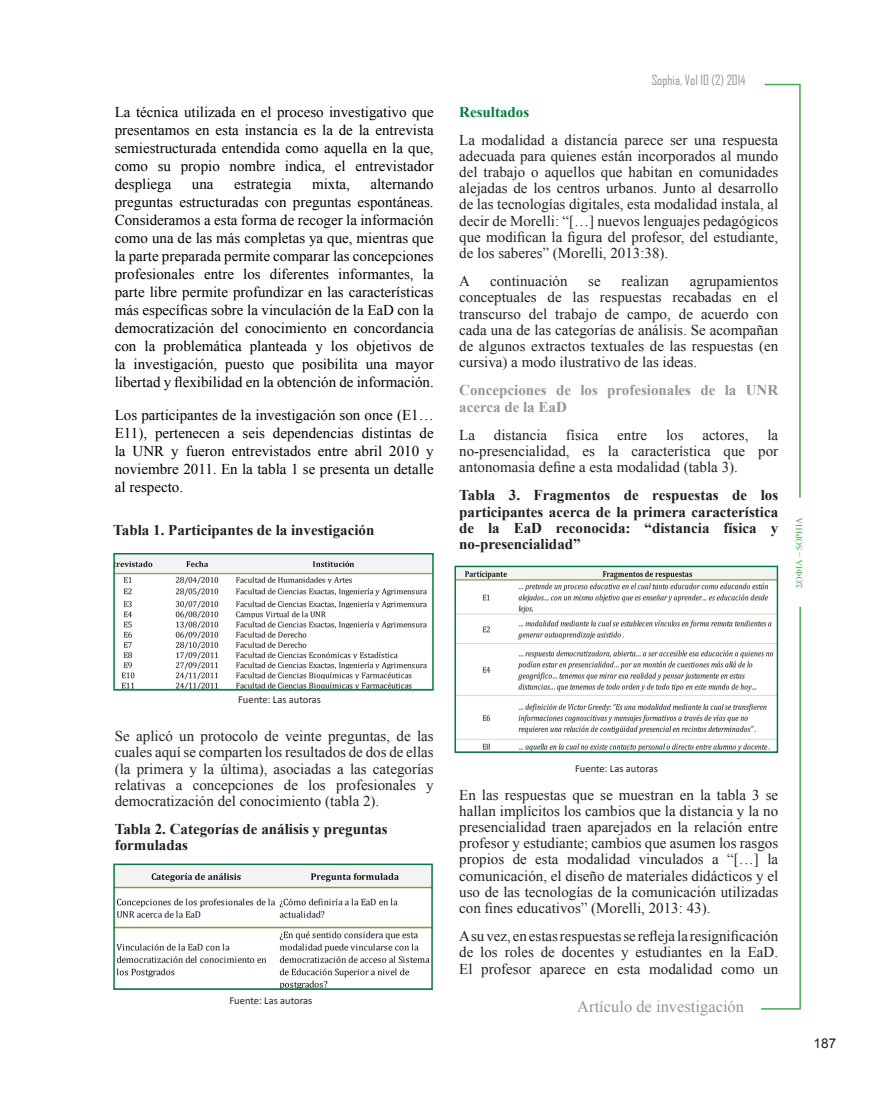
<style>
.page{position:relative;width:893px;height:1106px;background:#fff}
.page>*{position:absolute;margin:0;border:0;box-sizing:border-box;transform-origin:0 0}
.t1{font:16.5px "Times New Roman";color:#939598}
.t2{font:15px/16.2px "Times New Roman";color:#231f20;text-align:justify}
.t3{font:15px/18px "Times New Roman";color:#000;text-align:justify}
.t4{font:700 15px/16.2px "Times New Roman";color:#231f20}
.t5{font:700 15px/16.2px "Times New Roman";color:#939598}
.t6{font:700 15px "Times New Roman";color:#007e3d}
.t7{font:13.5px "Agency FB";color:#939598}
.t8{font:13.5px "Arial";color:#231f20}
.t9{font:10.5px "Calibri";color:#231f20}
.t10{font:9px "Times New Roman";color:#40ae49}
</style>
<div class="page">
<hr style="left:799px;top:607px;width:2px;height:401px;background:#40ae49">
<hr style="left:799px;top:85px;width:2px;height:412px;background:#40ae49">
<hr style="left:765px;top:84px;width:36px;height:1px;background:#40ae49">
<hr style="left:761px;top:1008px;width:40px;height:1px;background:#40ae49">
<img style="left:116px;top:556px;width:315px;height:131px">
<div style="left:113px;top:553px;width:321px;height:137px;border:2px solid #007e3d"></div>
<img style="left:116px;top:866px;width:314px;height:120px">
<div style="left:113px;top:863px;width:320px;height:126px;border:2px solid #007e3d"></div>
<img style="left:457px;top:568px;width:318px;height:182px">
<div style="left:454px;top:565px;width:324px;height:188px;border:2px solid #007e3d"></div>
<p class="t3" style="left:115px;top:102px;width:320px">La técnica utilizada en el proceso investigativo que presentamos en esta instancia es la de la entrevista semiestructurada entendida como aquella en la que, como su propio nombre indica, el entrevistador despliega</p>
<p class="t3" style="left:115px;top:174px;width:320px;text-indent:256px">alternando preguntas estructuradas con preguntas espontáneas.<br>Consideramos a esta forma de recoger la información como una de las más completas ya que, mientras que la parte preparada permite comparar las concepciones profesionales entre los diferentes informantes, la parte libre permite profundizar en las características más específicas sobre la vinculación de la EaD con la democratización del conocimiento en concordancia con la problemática planteada y los objetivos de la investigación, puesto que posibilita una mayor libertad y flexibilidad en la obtención de información.</p>
<p class="t3" style="left:115px;top:405px;width:320px">Los participantes de la investigación son once (E1… E11), pertenecen a seis dependencias distintas de la UNR y fueron entrevistados entre abril 2010 y noviembre 2011. En la tabla 1 se presenta un detalle al respecto.</p>
<p class="t3" style="left:192px;top:174px;width:23px">una</p>
<p class="t3" style="left:234px;top:174px;width:59px">estrategia</p>
<p class="t3" style="left:312px;top:174px;width:39px">mixta,</p>
<p class="t4" style="left:113px;top:521px;width:263px">Tabla 1. Participantes de la investigación</p>
<p class="t7" style="left:652px;top:72px;width:96px">Sophia, Vol 10 (2) 2014</p>
<p class="t6" style="left:459px;top:101px;width:72px">Resultados</p>
<p class="t2" style="left:459px;top:131px;width:320px">La modalidad a distancia parece ser una respuesta adecuada para quienes están incorporados al mundo del trabajo o aquellos que habitan en comunidades alejadas de los centros urbanos. Junto al desarrollo de las tecnologías digitales, esta modalidad instala, al decir de Morelli: “[…] nuevos lenguajes pedagógicos que modifican la figura del profesor, del estudiante, de los saberes” (Morelli, 2013:38).</p>
<p class="t2" style="left:459px;top:273px;width:12px">A</p>
<p class="t2" style="left:490px;top:273px;width:79px">continuación</p>
<p class="t2" style="left:588px;top:273px;width:14px">se</p>
<p class="t2" style="left:622px;top:273px;width:49px">realizan</p>
<p class="t2" style="left:459px;top:273px;width:320px;text-indent:231px">agrupamientos conceptuales de las respuestas recabadas en el transcurso del trabajo de campo, de acuerdo con cada una de las categorías de análisis. Se acompañan de algunos extractos textuales de las respuestas (en cursiva) a modo ilustrativo de las ideas.</p>
<p class="t5" style="left:459px;top:382px;width:320px">Concepciones de los profesionales de la UNR acerca de la EaD</p>
<p class="t2" style="left:459px;top:426px;width:17px">La</p>
<p class="t2" style="left:494px;top:426px;width:55px">distancia</p>
<p class="t2" style="left:566px;top:426px;width:34px">física</p>
<p class="t2" style="left:617px;top:426px;width:31px">entre</p>
<p class="t2" style="left:666px;top:426px;width:19px">los</p>
<p class="t2" style="left:702px;top:426px;width:48px">actores,</p>
<p class="t2" style="left:459px;top:426px;width:320px;text-indent:308px">la no-presencialidad, es la característica que por antonomasia define a esta modalidad (tabla 3).</p>
<p class="t4" style="left:459px;top:487px;width:320px;text-align:justify">Tabla 3. Fragmentos de respuestas de los participantes acerca de la primera característica de la EaD reconocida: “distancia física y no-presencialidad”</p>
<p class="t10" style="left:793px;top:550px;width:34px;rotate:-90deg">SOPHIA</p>
<p class="t9" style="left:238px;top:692px;width:84px">Fuente: Las autoras</p>
<p class="t2" style="left:115px;top:728px;width:320px">Se aplicó un protocolo de veinte preguntas, de las cuales aquí se comparten los resultados de dos de ellas (la primera y la última), asociadas a las categorías relativas a concepciones de los profesionales y democratización del conocimiento (tabla 2).</p>
<p class="t4" style="left:115px;top:820px;width:274px">Tabla 2. Categorías de análisis y preguntas formuladas</p>
<p class="t9" style="left:229px;top:993px;width:84px">Fuente: Las autoras</p>
<p class="t9" style="left:575px;top:761px;width:84px">Fuente: Las autoras</p>
<p class="t2" style="left:459px;top:786px;width:320px">En las respuestas que se muestran en la tabla 3 se hallan implícitos los cambios que la distancia y la no presencialidad traen aparejados en la relación entre profesor y estudiante; cambios que asumen los rasgos propios de esta modalidad vinculados a “[…] la comunicación, el diseño de materiales didácticos y el uso de las tecnologías de la comunicación utilizadas con fines educativos” (Morelli, 2013: 43).</p>
<p class="t2" style="left:459px;top:927px;width:320px">A su vez, en estas respuestas se refleja la resignificación de los roles de docentes y estudiantes en la EaD.<br>El profesor aparece en esta modalidad como un</p>
<p class="t1" style="left:577px;top:995px;width:168px">Artículo de investigación</p>
<p class="t8" style="left:814px;top:1033px;width:24px">187</p>
</div>
